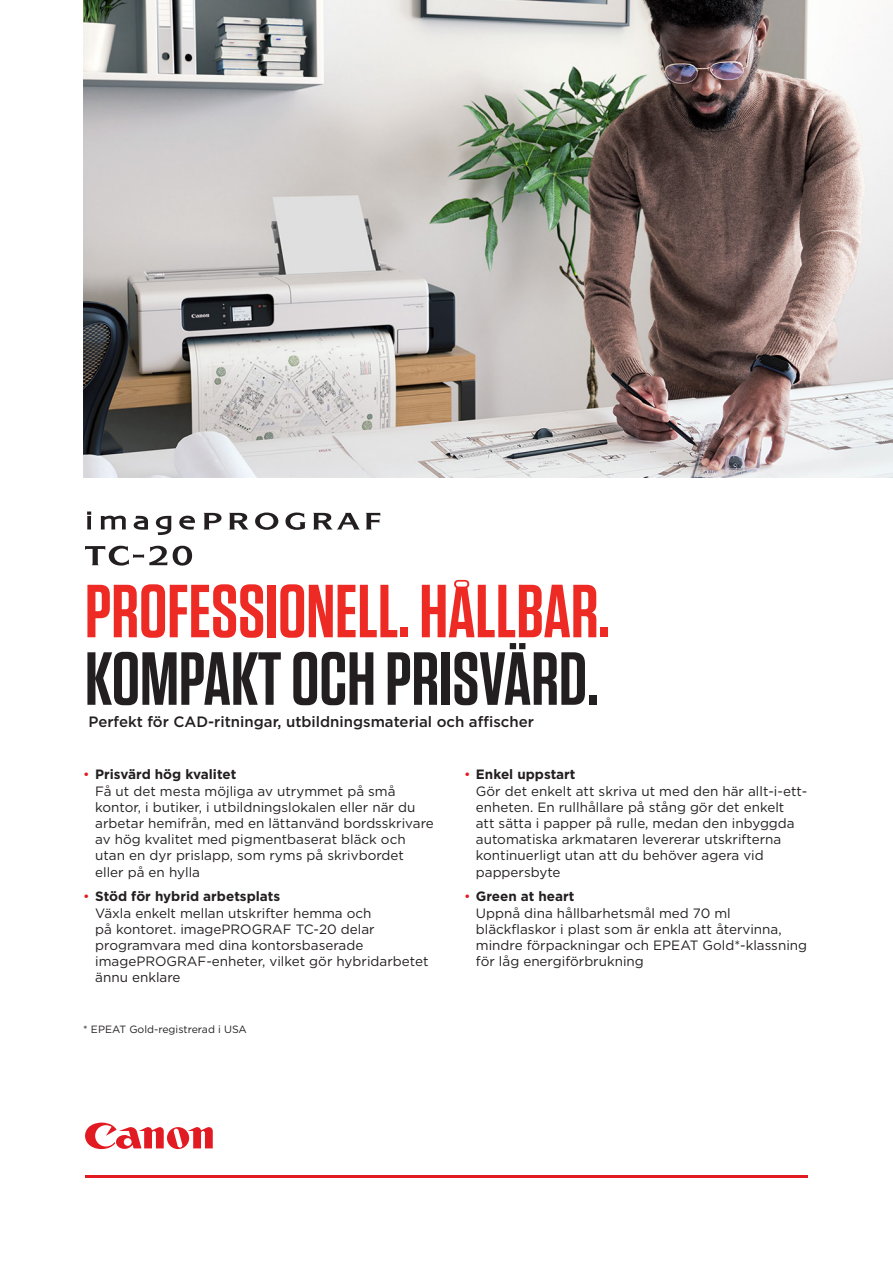
<style>
.page{position:relative;width:893px;height:1263px;background:#fff}
.page>*{position:absolute;margin:0;border:0;box-sizing:border-box;transform-origin:0 0}
.Headline{font:600 75px "Tungsten";color:#ee2a24}
.Headline-2{font:600 75px "Tungsten";color:#231f20}
.t1{font:500 15px "Gotham";color:#231f20}
.t2{font:13.5px/16.2px "Gotham";color:#231f20}
.t3{font:10.5px "Gotham";color:#231f20}
.s1{color:#e21a21}
.s2{font-weight:700}
</style>
<div class="page">
<svg style="left:85px;top:1122px;width:128px;height:28px"></svg>
<hr style="left:85px;top:1175px;width:723px;height:3px;background:#e21a21">
<img style="left:83px;top:0;width:810px;height:478px">
<svg style="left:85px;top:546px;width:82px;height:20px"></svg>
<svg style="left:173px;top:546px;width:19px;height:20px"></svg>
<svg style="left:204px;top:513px;width:18px;height:16px"></svg>
<svg style="left:229px;top:513px;width:19px;height:16px"></svg>
<svg style="left:255px;top:512px;width:23px;height:18px"></svg>
<svg style="left:285px;top:512px;width:21px;height:18px"></svg>
<svg style="left:313px;top:513px;width:67px;height:16px"></svg>
<svg style="left:87px;top:511px;width:4px;height:18px"></svg>
<svg style="left:101px;top:516px;width:25px;height:13px"></svg>
<svg style="left:134px;top:516px;width:14px;height:14px"></svg>
<svg style="left:156px;top:516px;width:15px;height:19px"></svg>
<svg style="left:179px;top:516px;width:16px;height:13px"></svg>
<p class="Headline" style="left:85px;top:572px;width:526px">PROFESSIONELL. HÅLLBAR.</p>
<p class="Headline-2" style="left:85px;top:639px;width:515px">KOMPAKT OCH PRISVÄRD.</p>
<p class="t1" style="left:88px;top:712px;width:447px">Perfekt för CAD-ritningar, utbildningsmaterial och affischer</p>
<p class="t2" style="left:95px;top:766px;width:340px;text-indent:-12px"><span class="s1">•</span> <span class="s2">Prisvärd hög kvalitet<br></span>Få ut det mesta möjliga av utrymmet på små kontor, i butiker, i utbildningslokalen eller när du arbetar hemifrån, med en lättanvänd bordsskrivare av hög kvalitet med pigmentbaserat bläck och utan en dyr prislapp, som ryms på skrivbordet eller på en hylla</p>
<p class="t2" style="left:95px;top:888px;width:335px;text-indent:-12px"><span class="s1">•</span> <span class="s2">Stöd för hybrid arbetsplats<br></span>Växla enkelt mellan utskrifter hemma och<br>på kontoret. imagePROGRAF TC-20 delar programvara med dina kontorsbaserade imagePROGRAF-enheter, vilket gör hybridarbetet ännu enklare</p>
<p class="t3" style="left:83px;top:1023px;width:165px">* EPEAT Gold-registrerad i USA</p>
<p class="t2" style="left:476px;top:766px;width:333px;text-indent:-12px"><span class="s1">•</span> <span class="s2">Enkel uppstart<br></span>Gör det enkelt att skriva ut med den här allt-i-ett&shy;enheten. En rullhållare på stång gör det enkelt<br>att sätta i papper på rulle, medan den inbyggda automatiska arkmataren levererar utskrifterna kontinuerligt utan att du behöver agera vid pappersbyte</p>
<p class="t2" style="left:476px;top:888px;width:333px;text-indent:-12px"><span class="s1">•</span> <span class="s2">Green at heart<br></span>Uppnå dina hållbarhetsmål med 70 ml bläckflaskor i plast som är enkla att återvinna, mindre förpackningar och EPEAT Gold*-klassning för låg energiförbrukning</p>
</div>
